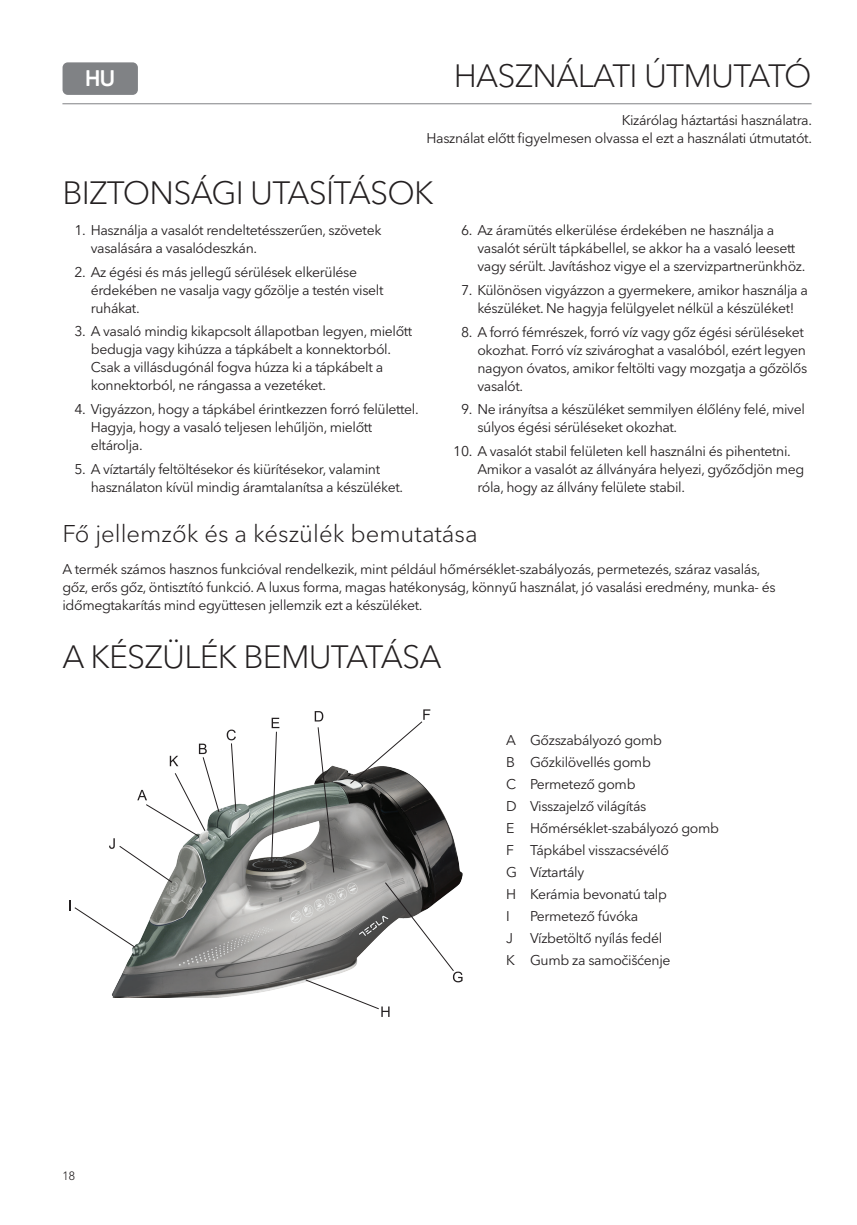
<style>
.page{position:relative;width:857px;height:1225px;background:#fff}
.page>*{position:absolute;margin:0;border:0;box-sizing:border-box;transform-origin:0 0}
.t1{font:300 32px "Avenir Next World";letter-spacing:-.025em;color:#231f20}
.t2{font:300 24px "Avenir Next World";color:#231f20}
.t3{font:700 22.2px "Panton";color:#fff}
.t4{font:14px/18px "Avenir Next World";letter-spacing:-.025em;color:#231f20}
.t5{font:300 12px "Avenir LT Pro";color:#231f20}
</style>
<div class="page">
<div style="left:62px;top:62px;width:76px;height:33px;background:#808285;border-radius:5px"></div>
<hr style="left:62px;top:103px;width:749px;height:1px;background:#808285">
<img style="left:111px;top:766px;width:352px;height:231px">
<svg style="left:226px;top:729px;width:11px;height:83px"></svg>
<svg style="left:314px;top:711px;width:20px;height:162px"></svg>
<svg style="left:270px;top:717px;width:9px;height:147px"></svg>
<svg style="left:349px;top:709px;width:81px;height:75px"></svg>
<svg style="left:304px;top:881px;width:158px;height:136px"></svg>
<svg style="left:69px;top:900px;width:67px;height:48px"></svg>
<svg style="left:109px;top:743px;width:111px;height:140px"></svg>
<h3 class="t3" style="left:85px;top:64px;width:32px">HU</h3>
<h1 class="t1" style="left:453px;top:50px;width:359px">HASZNÁLATI ÚTMUTATÓ</h1>
<p class="t4" style="left:426px;top:112px;width:387px;text-align:right">Kizárólag háztartási használatra.<br>Használat előtt figyelmesen olvassa el ezt a használati útmutatót.</p>
<h1 class="t1" style="left:62px;top:167px;width:372px">BIZTONSÁGI UTASÍTÁSOK</h1>
<p class="t4" style="left:91px;top:221px;width:292px;text-indent:-16px">1. Használja a vasalót rendeltetésszerűen, szövetek vasalására a vasalódeszkán.</p>
<p class="t4" style="left:91px;top:263px;width:294px;text-indent:-16px">2. Az égési és más jellegű sérülések elkerülése érdekében ne vasalja vagy gőzölje a testén viselt ruhákat.</p>
<p class="t4" style="left:91px;top:323px;width:323px;text-indent:-16px">3. A vasaló mindig kikapcsolt állapotban legyen, mielőtt bedugja vagy kihúzza a tápkábelt a konnektorból.<br>Csak a villásdugónál fogva húzza ki a tápkábelt a konnektorból, ne rángassa a vezetéket.</p>
<p class="t4" style="left:91px;top:400px;width:329px;text-indent:-16px">4. Vigyázzon, hogy a tápkábel érintkezzen forró felülettel.<br>Hagyja, hogy a vasaló teljesen lehűljön, mielőtt eltárolja.</p>
<p class="t4" style="left:91px;top:460px;width:313px;text-indent:-16px">5. A víztartály feltöltésekor és kiürítésekor, valamint használaton kívül mindig áramtalanítsa a készüléket.</p>
<p class="t4" style="left:477px;top:221px;width:329px;text-indent:-16px">6. Az áramütés elkerülése érdekében ne használja a vasalót sérült tápkábellel, se akkor ha a vasaló leesett vagy sérült. Javításhoz vigye el a szervizpartnerünkhöz.</p>
<p class="t4" style="left:461px;top:281px;width:348px;text-align:center">7. Különösen vigyázzon a gyermekere, amikor használja a készüléket. Ne hagyja felülgyelet nélkül a készüléket!</p>
<p class="t4" style="left:477px;top:323px;width:331px;text-indent:-16px">8. A forró fémrészek, forró víz vagy gőz égési sérüléseket okozhat. Forró víz szivároghat a vasalóból, ezért legyen nagyon óvatos, amikor feltölti vagy mozgatja a gőzölős vasalót.</p>
<p class="t4" style="left:477px;top:400px;width:329px;text-indent:-16px">9. Ne irányítsa a készüléket semmilyen élőlény felé, mivel súlyos égési sérüléseket okozhat.</p>
<p class="t4" style="left:477px;top:442px;width:328px;text-indent:-24px">10. A vasalót stabil felületen kell használni és pihentetni.<br>Amikor a vasalót az állványára helyezi, győződjön meg róla, hogy az állvány felülete stabil.</p>
<h2 class="t2" style="left:62px;top:514px;width:416px">Fő jellemzők és a készülék bemutatása</h2>
<p class="t4" style="left:62px;top:560px;width:714px">A termék számos hasznos funkcióval rendelkezik, mint például hőmérséklet-szabályozás, permetezés, száraz vasalás, gőz, erős gőz, öntisztító funkció. A luxus forma, magas hatékonyság, könnyű használat, jó vasalási eredmény, munka- és időmegtakarítás mind együttesen jellemzik ezt a készüléket.</p>
<h1 class="t1" style="left:62px;top:631px;width:380px">A KÉSZÜLÉK BEMUTATÁSA</h1>
<p class="t4" style="left:506px;top:729px;width:214px;line-height:22px">A Gőzszabályozó gomb<br>B Gőzkilövellés gomb<br>C Permetező gomb<br>D Visszajelző világítás<br>E Hőmérséklet-szabályozó gomb<br>F Tápkábel visszacsévélő<br>G Víztartály<br>H Kerámia bevonatú talp<br>I</p>
<p class="t4" style="left:506px;top:905px;width:166px;line-height:22px;text-align:center">Permetező fúvóka<br>J Vízbetöltő nyílás fedél<br>K Gumb za samočišćenje</p>
<p class="t5" style="left:62px;top:1168px;width:14px">18</p>
</div>
